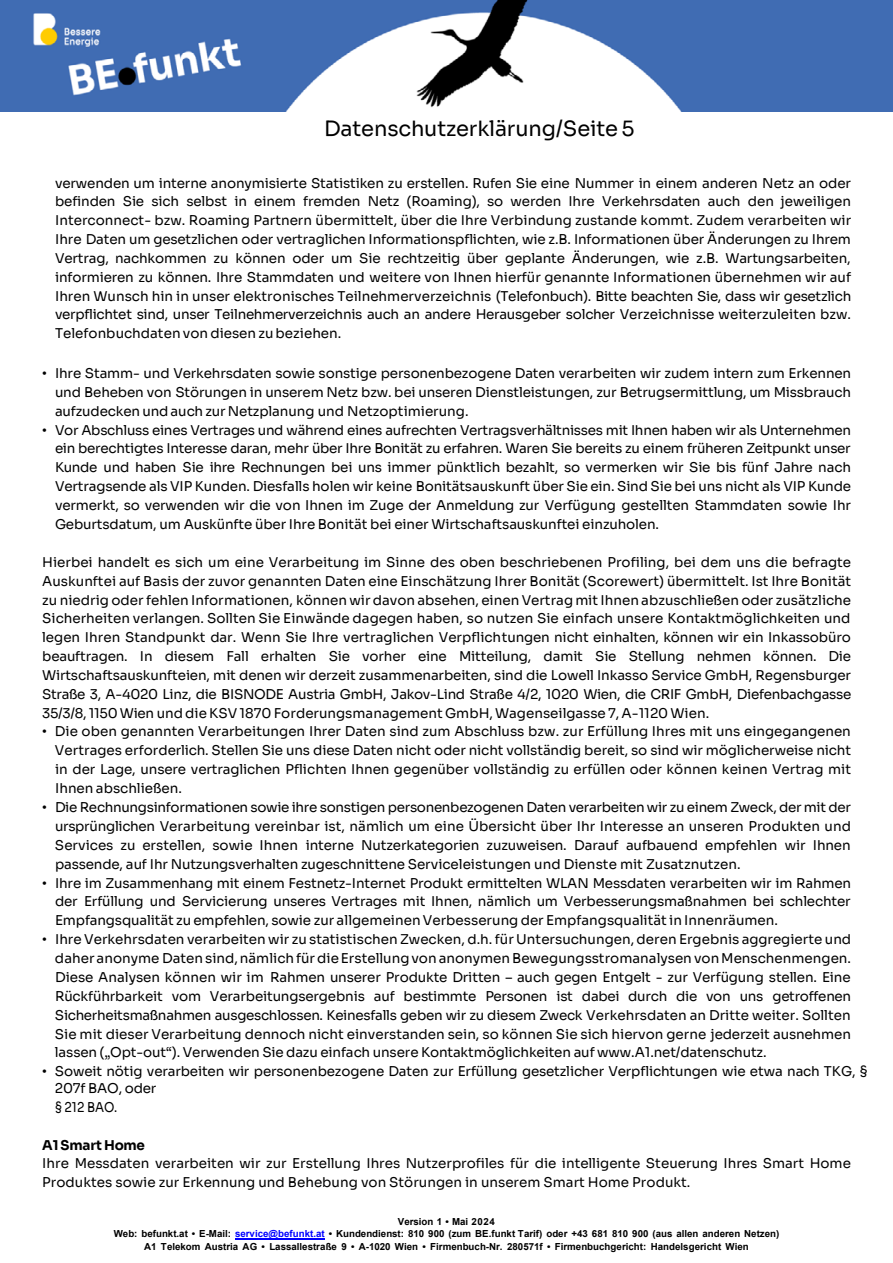
<style>
.page{position:relative;width:893px;height:1263px;background:#fff}
.page>*{position:absolute;margin:0;border:0;box-sizing:border-box;transform-origin:0 0}
.t1{font:21px "Sora";letter-spacing:-.01em;color:#000}
.t2{font:13.5px/18.9px "Sora";color:#000;text-align:justify}
.t3{font:13.5px "Sora";color:#000;scale:.89 1}
.t4{font:700 9.75px/12.5px "Arial";color:#000;text-align:center}
.s1{font-family:"Arial"}
.s2{font-weight:700}
.s3{color:#00f}
</style>
<div class="page">
<hr style="left:235px;top:1238px;width:90px;height:1px;background:#00f">
<img style="left:0;top:0;width:893px;height:111px">
<p class="t1" style="left:324px;top:112px;width:312px">Datenschutzerklärung/Seite 5</p>
<p class="t2" style="left:55px;top:172px;width:798px">verwenden um interne anonymisierte Statistiken zu erstellen. Rufen Sie eine Nummer in einem anderen Netz an oder befinden Sie sich selbst in einem fremden Netz (Roaming), so werden Ihre Verkehrsdaten auch den jeweiligen Interconnect- bzw. Roaming Partnern übermittelt, über die Ihre Verbindung zustande kommt. Zudem verarbeiten wir Ihre Daten um gesetzlichen oder vertraglichen Informationspflichten, wie z.B. Informationen über Änderungen zu Ihrem Vertrag, nachkommen zu können oder um Sie rechtzeitig über geplante Änderungen, wie z.B. Wartungsarbeiten, informieren zu können. Ihre Stammdaten und weitere von Ihnen hierfür genannte Informationen übernehmen wir auf Ihren Wunsch hin in unser elektronisches Teilnehmerverzeichnis (Telefonbuch). Bitte beachten Sie, dass wir gesetzlich verpflichtet sind, unser Teilnehmerverzeichnis auch an andere Herausgeber solcher Verzeichnisse weiterzuleiten bzw.<br>Telefonbuchdaten von diesen zu beziehen.</p>
<p class="t2" style="left:55px;top:363px;width:798px;text-indent:-13px"><span class="s1">•</span> Ihre Stamm- und Verkehrsdaten sowie sonstige personenbezogene Daten verarbeiten wir zudem intern zum Erkennen und Beheben von Störungen in unserem Netz bzw. bei unseren Dienstleistungen, zur Betrugsermittlung, um Missbrauch aufzudecken und auch zur Netzplanung und Netzoptimierung.</p>
<p class="t2" style="left:55px;top:419px;width:798px;text-indent:-13px"><span class="s1">•</span> Vor Abschluss eines Vertrages und während eines aufrechten Vertragsverhältnisses mit Ihnen haben wir als Unternehmen ein berechtigtes Interesse daran, mehr über Ihre Bonität zu erfahren. Waren Sie bereits zu einem früheren Zeitpunkt unser Kunde und haben Sie ihre Rechnungen bei uns immer pünktlich bezahlt, so vermerken wir Sie bis fünf Jahre nach Vertragsende als VIP Kunden. Diesfalls holen wir keine Bonitätsauskunft über Sie ein. Sind Sie bei uns nicht als VIP Kunde vermerkt, so verwenden wir die von Ihnen im Zuge der Anmeldung zur Verfügung gestellten Stammdaten sowie Ihr Geburtsdatum, um Auskünfte über Ihre Bonität bei einer Wirtschaftsauskunftei einzuholen.</p>
<p class="t2" style="left:42px;top:551px;width:811px">Hierbei handelt es sich um eine Verarbeitung im Sinne des oben beschriebenen Profiling, bei dem uns die befragte Auskunftei auf Basis der zuvor genannten Daten eine Einschätzung Ihrer Bonität (Scorewert) übermittelt. Ist Ihre Bonität zu niedrig oder fehlen Informationen, können wir davon absehen, einen Vertrag mit Ihnen abzuschließen oder zusätzliche Sicherheiten verlangen. Sollten Sie Einwände dagegen haben, so nutzen Sie einfach unsere Kontaktmöglichkeiten und legen Ihren Standpunkt dar. Wenn Sie Ihre vertraglichen Verpflichtungen nicht einhalten, können wir ein Inkassobüro beauftragen. In diesem Fall erhalten Sie vorher eine Mitteilung, damit Sie Stellung nehmen können. Die Wirtschaftsauskunfteien, mit denen wir derzeit zusammenarbeiten, sind die Lowell Inkasso Service GmbH, Regensburger Straße 3, A-4020 Linz, die BISNODE Austria GmbH, Jakov-Lind Straße 4/2, 1020 Wien, die CRIF GmbH, Diefenbachgasse 35/3/8, 1150 Wien und die KSV 1870 Forderungsmanagement GmbH,Wagenseilgasse 7, A-1120 Wien.</p>
<p class="t2" style="left:55px;top:721px;width:798px;text-indent:-13px"><span class="s1">•</span> Die oben genannten Verarbeitungen Ihrer Daten sind zum Abschluss bzw. zur Erfüllung Ihres mit uns eingegangenen Vertrages erforderlich. Stellen Sie uns diese Daten nicht oder nicht vollständig bereit, so sind wir möglicherweise nicht in der Lage, unsere vertraglichen Pflichten Ihnen gegenüber vollständig zu erfüllen oder können keinen Vertrag mit Ihnen abschließen.</p>
<p class="t2" style="left:55px;top:797px;width:798px;text-indent:-13px"><span class="s1">•</span> Die Rechnungsinformationen sowie ihre sonstigen personenbezogenen Daten verarbeiten wir zu einem Zweck, der mit der ursprünglichen Verarbeitung vereinbar ist, nämlich um eine Übersicht über Ihr Interesse an unseren Produkten und Services zu erstellen, sowie Ihnen interne Nutzerkategorien zuzuweisen. Darauf aufbauend empfehlen wir Ihnen passende, auf Ihr Nutzungsverhalten zugeschnittene Serviceleistungen und Dienste mit Zusatznutzen.</p>
<p class="t2" style="left:55px;top:872px;width:798px;text-indent:-13px"><span class="s1">•</span> Ihre im Zusammenhang mit einem Festnetz-Internet Produkt ermittelten WLAN Messdaten verarbeiten wir im Rahmen der Erfüllung und Servicierung unseres Vertrages mit Ihnen, nämlich um Verbesserungsmaßnahmen bei schlechter Empfangsqualität zu empfehlen, sowie zur allgemeinen Verbesserung der Empfangsqualität in Innenräumen.</p>
<p class="t2" style="left:55px;top:929px;width:798px;text-indent:-13px"><span class="s1">•</span> Ihre Verkehrsdaten verarbeiten wir zu statistischen Zwecken, d.h. für Untersuchungen, deren Ergebnis aggregierte und daher anonyme Datensind,nämlichfürdieErstellungvonanonymenBewegungsstromanalysenvonMenschenmengen.<br>Diese Analysen können wir im Rahmen unserer Produkte Dritten – auch gegen Entgelt - zur Verfügung stellen. Eine Rückführbarkeit vom Verarbeitungsergebnis auf bestimmte Personen ist dabei durch die von uns getroffenen Sicherheitsmaßnahmen ausgeschlossen. Keinesfalls geben wir zu diesem Zweck Verkehrsdaten an Dritte weiter. Sollten Sie mit dieser Verarbeitung dennoch nicht einverstanden sein, so können Sie sich hiervon gerne jederzeit ausnehmen lassen („Opt-out“). Verwenden Sie dazu einfach unsere Kontaktmöglichkeiten auf www.A1.net/datenschutz.</p>
<p class="t2" style="left:55px;top:1062px;width:814px;line-height:17.1px;text-indent:-13px"><span class="s1">•</span> Soweit nötig verarbeiten wir personenbezogene Daten zur Erfüllung gesetzlicher Verpflichtungen wie etwa nach TKG, §<br>207f BAO, oder</p>
<p class="t3" style="left:55px;top:1096px;width:72px">§ 212 BAO.</p>
<p class="t2" style="left:42px;top:1134px;width:810px;text-align:left"><span class="s2">A1 Smart Home<br></span>Ihre Messdaten verarbeiten wir zur Erstellung Ihres Nutzerprofiles für die intelligente Steuerung Ihres Smart Home<br>Produktes sowie zur Erkennung und Behebung von Störungen in unserem Smart Home Produkt.</p>
<p class="t4" style="left:114px;top:1215px;width:667px">Version 1 • Mai 2024<br>Web: befunkt.at • E-Mail: <span class="s3">service@befunkt.at</span> • Kundendienst: 810 900 (zum BE.funkt Tarif) oder +43 681 810 900 (aus allen anderen Netzen)<br>A1 Telekom Austria AG • Lassallestraße 9 • A-1020 Wien • Firmenbuch-Nr. 280571f • Firmenbuchgericht: Handelsgericht Wien</p>
</div>
